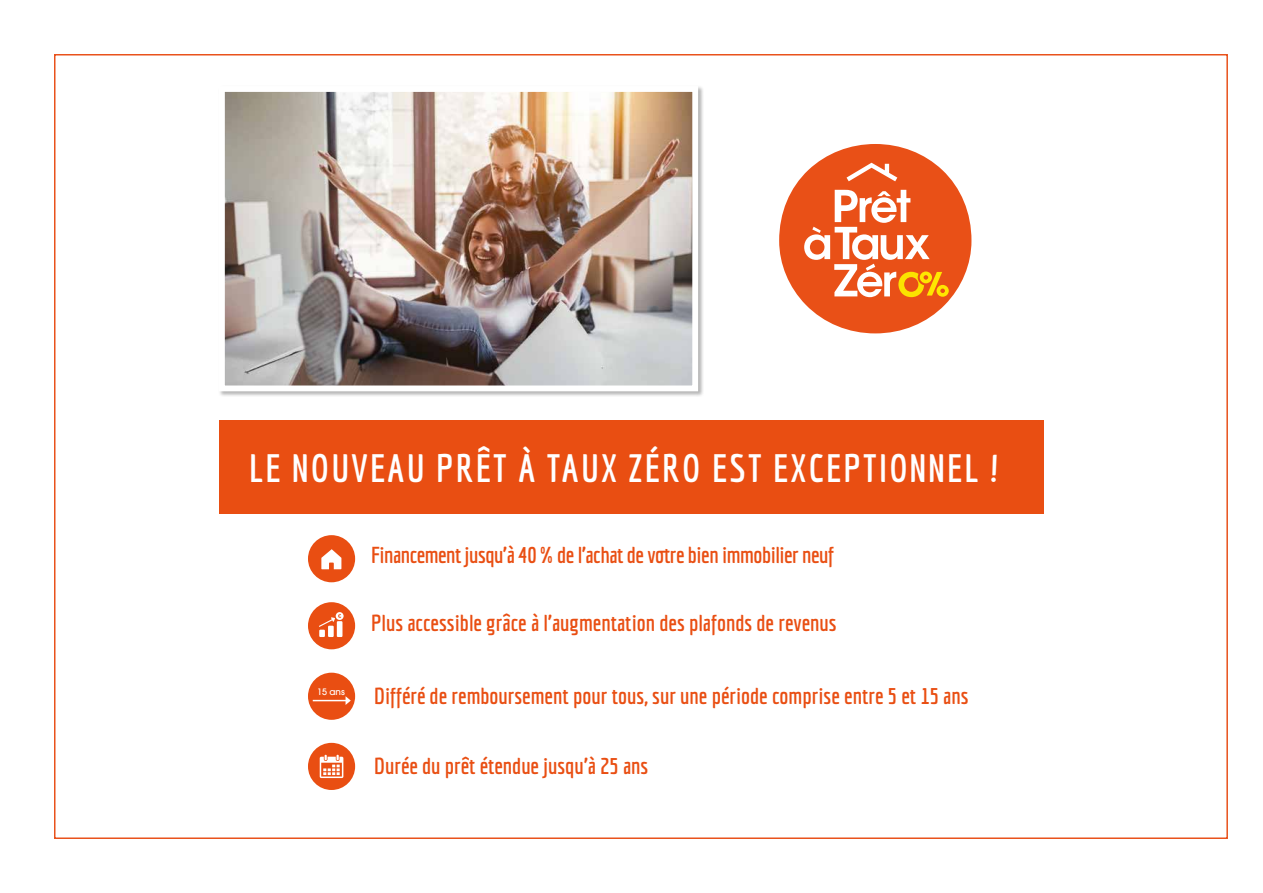
<style>
.page{position:relative;width:1263px;height:893px;background:#fff}
.page>*{position:absolute;margin:0;border:0;box-sizing:border-box;transform-origin:0 0}
.t1{font:700 38.7px "Economica";letter-spacing:.06em;color:#fff}
.t2{font:700 22.5px "Economica";color:#e94e12}
.t3{font:700 22.5px "Economica";letter-spacing:-.02em;color:#e94e12}
.t4{font:500 8.85px "Avant Garde LT";color:#fff}
</style>
<div class="page">
<div style="left:219px;top:420px;width:825px;height:93px;background:#e94e12"></div>
<svg style="left:779px;top:144px;width:192px;height:189px"></svg>
<div style="left:308px;top:535px;width:47px;height:47px;background:#e94e12;border-radius:50%"></div>
<svg style="left:321px;top:549px;width:20px;height:20px"></svg>
<div style="left:308px;top:602px;width:47px;height:47px;background:#e94e12;border-radius:50%"></div>
<svg style="left:336px;top:612px;width:8px;height:8px"></svg>
<div style="left:319px;top:630px;width:6px;height:7px;background:#fff"></div>
<div style="left:328px;top:626px;width:6px;height:11px;background:#fff"></div>
<div style="left:337px;top:621px;width:5px;height:16px;background:#fff"></div>
<svg style="left:319px;top:614px;width:22px;height:13px"></svg>
<div style="left:308px;top:743px;width:47px;height:47px;background:#e94e12;border-radius:50%"></div>
<div style="left:308px;top:673px;width:47px;height:47px;background:#e94e12;border-radius:50%"></div>
<hr style="left:313px;top:700px;width:35px;height:1px;background:#fff">
<svg style="left:346px;top:696px;width:5px;height:9px"></svg>
<svg style="left:320px;top:755px;width:23px;height:23px"></svg>
<div style="left:218px;top:85px;width:486px;height:312px;background:#000;opacity:.3"></div>
<img style="left:226px;top:93px;width:465px;height:291px">
<div style="left:219px;top:86px;width:479px;height:305px;border:6px solid #fff"></div>
<h1 class="t1" style="left:249px;top:446px;width:751px">LE NOUVEAU PRÊT À TAUX ZÉRO EST EXCEPTIONNEL !</h1>
<p class="t3" style="left:371px;top:542px;width:464px">Financement jusqu’à 40 % de l’achat de votre bien immobilier neuf</p>
<p class="t4" style="left:317px;top:686px;width:29px">15 ans</p>
<p class="t2" style="left:371px;top:610px;width:467px">Plus accessible grâce à l’augmentation des plafonds de revenus</p>
<p class="t2" style="left:374px;top:683px;width:596px">Différé de remboursement pour tous, sur une période comprise entre 5 et 15 ans</p>
<p class="t2" style="left:374px;top:753px;width:275px">Durée du prêt étendue jusqu’à 25 ans</p>
</div>
